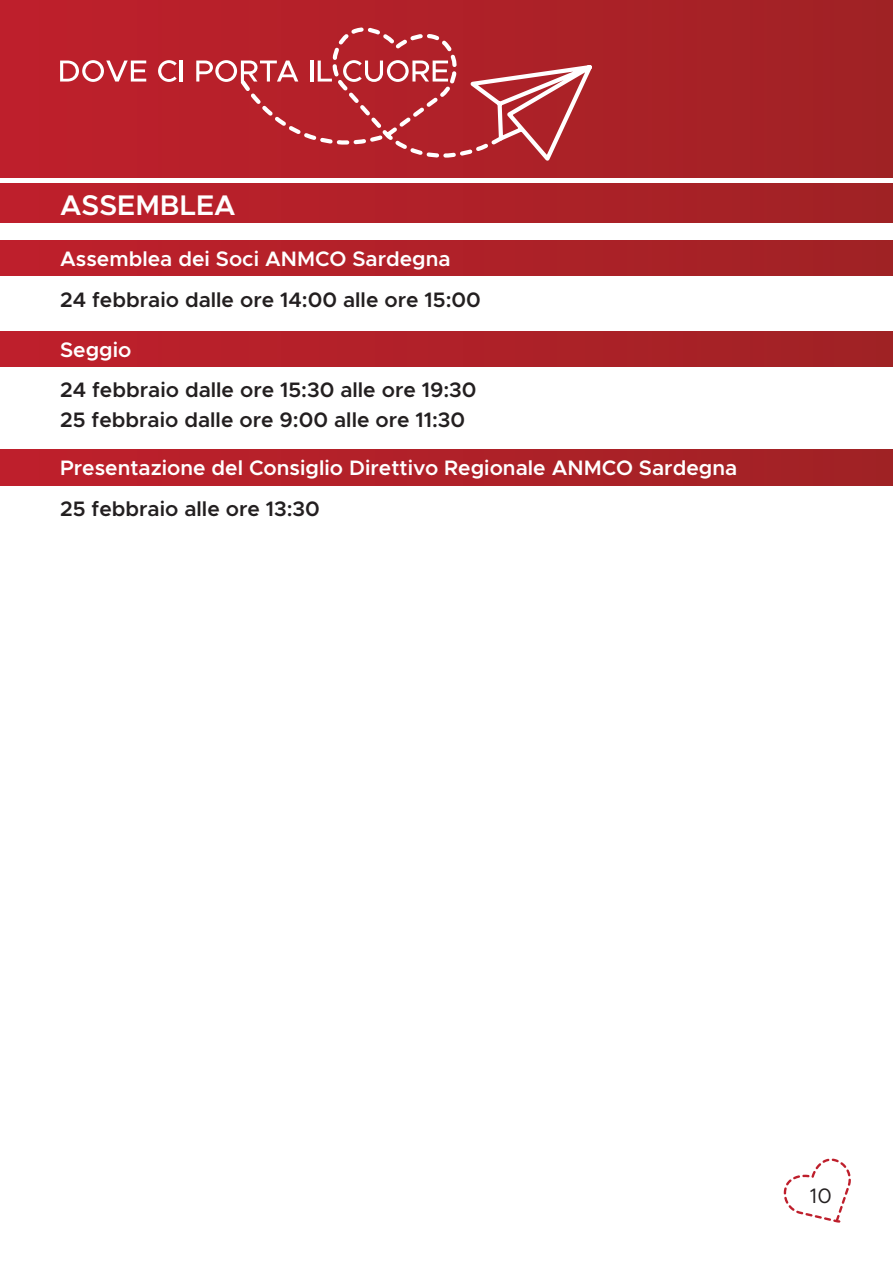
<style>
.page{position:relative;width:893px;height:1263px;background:#fff}
.page>*{position:absolute;margin:0;border:0;box-sizing:border-box;transform-origin:0 0}
.t1{font:600 28.5px "Metropolis";color:#fff}
.t2{font:600 21px/30px "Metropolis";color:#231f20}
.t3{font:600 21px "Metropolis";color:#fff}
.t4{font:21px "Metropolis";color:#231f20}
</style>
<div class="page">
<div style="left:0;top:184px;width:893px;height:39px;background:linear-gradient(to right,#bf1f2c,#a02225)"></div>
<svg style="left:784px;top:1158px;width:67px;height:64px"></svg>
<div style="left:0;top:0;width:893px;height:177px;background:linear-gradient(to right,#bf1f2c,#a02225)"></div>
<svg style="left:60px;top:60px;width:86px;height:22px"></svg>
<svg style="left:158px;top:60px;width:19px;height:22px"></svg>
<hr style="left:180px;top:61px;width:3px;height:21px;background:#fff">
<svg style="left:196px;top:23px;width:446px;height:155px;background:#b7333a"></svg>
<div style="left:0;top:240px;width:893px;height:36px;background:linear-gradient(to right,#bf1f2c,#a02225)"></div>
<div style="left:0;top:331px;width:893px;height:36px;background:linear-gradient(to right,#bf1f2c,#a02225)"></div>
<div style="left:0;top:449px;width:893px;height:36px;background:linear-gradient(to right,#bf1f2c,#a02225)"></div>
<h1 class="t1" style="left:60px;top:187px;width:177px">ASSEMBLEA</h1>
<p class="t3" style="left:60px;top:245px;width:392px">Assemblea dei Soci ANMCO Sardegna</p>
<p class="t2" style="left:60px;top:284px;width:422px">24 febbraio dalle ore 14:00 alle ore 15:00</p>
<p class="t3" style="left:60px;top:336px;width:73px">Seggio</p>
<p class="t2" style="left:60px;top:375px;width:418px">24 febbraio dalle ore 15:30 alle ore 19:30<br>25 febbraio dalle ore 9:00 alle ore 11:30</p>
<p class="t3" style="left:60px;top:455px;width:679px">Presentazione del Consiglio Direttivo Regionale ANMCO Sardegna</p>
<p class="t2" style="left:60px;top:494px;width:261px">25 febbraio alle ore 13:30</p>
<p class="t4" style="left:810px;top:1182px;width:23px">10</p>
</div>
